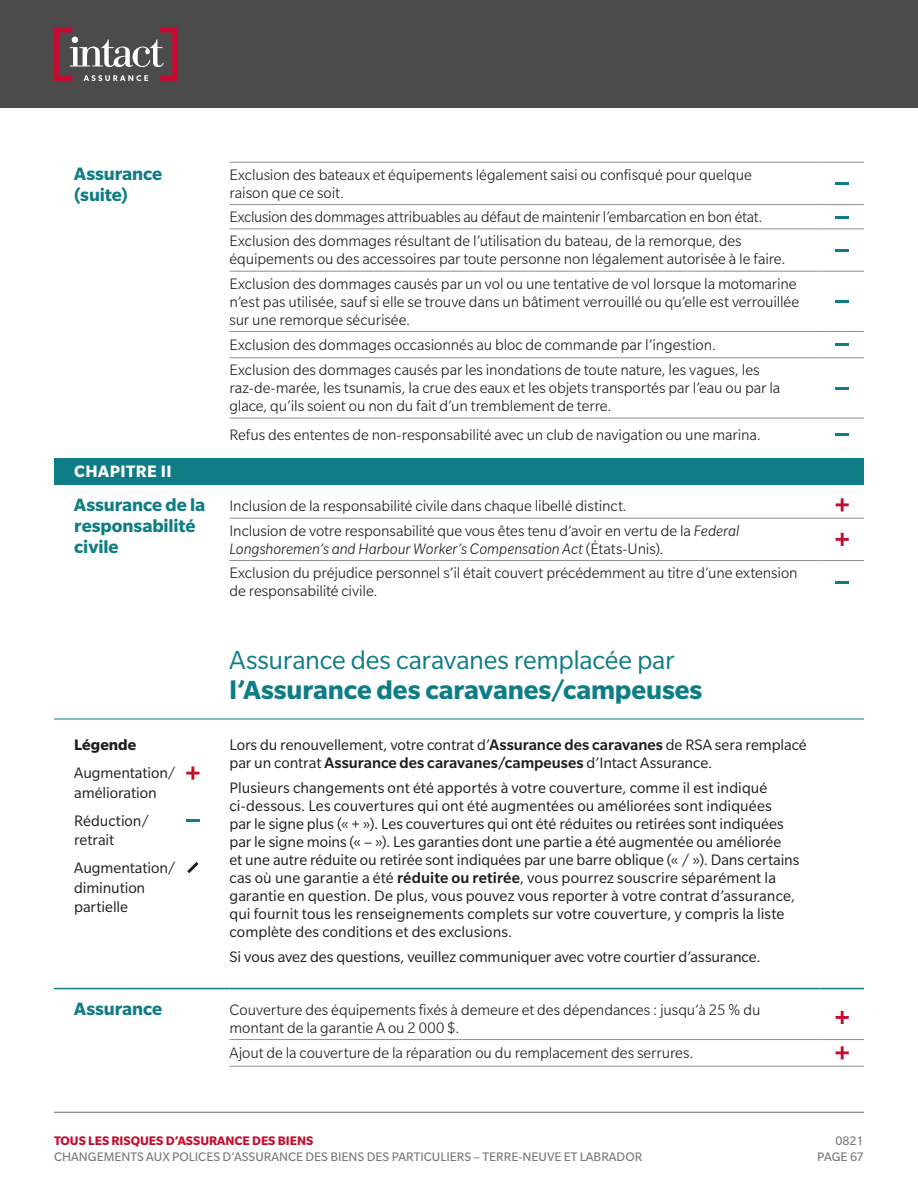
<style>
.page{position:relative;width:918px;height:1188px;background:#fff}
.page>*{position:absolute;margin:0;border:0;box-sizing:border-box;transform-origin:0 0}
.Display{font:28.5px/30px "Slate Std";letter-spacing:-.01em;color:#0f7d85}
.t1{font:700 19.5px/21px "Slate Std";letter-spacing:-.005em;color:#0f7d85}
.t2{font:700 18px "Slate Std";letter-spacing:.03em;color:#fff}
.Body__table{font:300 16.5px/18px "Slate Std";letter-spacing:-.005em;color:#1e1e1e}
.Body__Intro{font:16.5px/18px "Slate Std";color:#1e1e1e}
.Legend{font:16.5px/19.5px "Slate Std";letter-spacing:-.005em;color:#1e1e1e}
.Legend-2{font:700 16.5px "Slate Std";color:#1e1e1e}
.t3{font:13.5px/16.2px "Slate Std";color:#787878;text-align:right}
.t4{font:700 13.5px "Slate Std";color:#c60c30}
.s1{font-style:italic}
.s2{font-weight:700}
.s3{font-weight:500}
</style>
<div class="page">
<div style="left:0;top:0;width:918px;height:108px;background:#4b4b4b"></div>
<hr style="left:54px;top:1112px;width:810px;height:1px;background:#666">
<svg style="left:54px;top:27px;width:124px;height:54px"></svg>
<div style="left:54px;top:458px;width:810px;height:27px;background:#0f7d85"></div>
<hr style="left:820px;top:518px;width:44px;height:1px;background:#8f8f8f">
<hr style="left:820px;top:560px;width:44px;height:1px;background:#8f8f8f">
<hr style="left:820px;top:1039px;width:44px;height:1px;background:#8f8f8f">
<hr style="left:820px;top:1066px;width:44px;height:1px;background:#8f8f8f">
<hr style="left:54px;top:719px;width:176px;height:1px;background:#0f7d85">
<hr style="left:230px;top:719px;width:590px;height:1px;background:#0f7d85">
<hr style="left:820px;top:719px;width:44px;height:1px;background:#0f7d85">
<hr style="left:230px;top:162px;width:590px;height:1px;background:#8f8f8f">
<hr style="left:820px;top:162px;width:44px;height:1px;background:#8f8f8f">
<hr style="left:230px;top:204px;width:590px;height:1px;background:#8f8f8f">
<hr style="left:820px;top:204px;width:44px;height:1px;background:#8f8f8f">
<hr style="left:230px;top:229px;width:590px;height:1px;background:#8f8f8f">
<hr style="left:820px;top:229px;width:44px;height:1px;background:#8f8f8f">
<hr style="left:230px;top:271px;width:590px;height:1px;background:#8f8f8f">
<hr style="left:820px;top:271px;width:44px;height:1px;background:#8f8f8f">
<hr style="left:230px;top:331px;width:590px;height:1px;background:#8f8f8f">
<hr style="left:820px;top:331px;width:44px;height:1px;background:#8f8f8f">
<hr style="left:230px;top:357px;width:590px;height:1px;background:#8f8f8f">
<hr style="left:820px;top:357px;width:44px;height:1px;background:#8f8f8f">
<hr style="left:230px;top:418px;width:590px;height:1px;background:#8f8f8f">
<hr style="left:820px;top:418px;width:44px;height:1px;background:#8f8f8f">
<hr style="left:230px;top:518px;width:590px;height:1px;background:#8f8f8f">
<hr style="left:230px;top:560px;width:590px;height:1px;background:#8f8f8f">
<hr style="left:230px;top:1039px;width:590px;height:1px;background:#8f8f8f">
<hr style="left:230px;top:1066px;width:590px;height:1px;background:#8f8f8f">
<hr style="left:820px;top:988px;width:44px;height:1px;background:#0f7d85">
<hr style="left:54px;top:988px;width:176px;height:1px;background:#0f7d85">
<hr style="left:230px;top:988px;width:590px;height:1px;background:#0f7d85">
<svg style="left:836px;top:182px;width:13px;height:3px"></svg>
<svg style="left:836px;top:216px;width:13px;height:2px"></svg>
<svg style="left:836px;top:249px;width:13px;height:3px"></svg>
<svg style="left:836px;top:300px;width:13px;height:3px"></svg>
<svg style="left:836px;top:343px;width:13px;height:3px"></svg>
<svg style="left:836px;top:387px;width:13px;height:3px"></svg>
<svg style="left:836px;top:433px;width:13px;height:3px"></svg>
<svg style="left:836px;top:498px;width:13px;height:13px"></svg>
<svg style="left:836px;top:533px;width:13px;height:13px"></svg>
<svg style="left:836px;top:581px;width:13px;height:2px"></svg>
<svg style="left:187px;top:862px;width:12px;height:11px"></svg>
<svg style="left:186px;top:819px;width:13px;height:3px"></svg>
<svg style="left:186px;top:767px;width:13px;height:13px"></svg>
<svg style="left:836px;top:1011px;width:13px;height:13px"></svg>
<svg style="left:836px;top:1046px;width:13px;height:13px"></svg>
<h2 class="t1" style="left:74px;top:163px;width:90px">Assurance (suite)</h2>
<p class="Body__table" style="left:230px;top:166px;width:524px">Exclusion des bateaux et équipements légalement saisi ou confisqué pour quelque raison que ce soit.</p>
<p class="Body__table" style="left:230px;top:208px;width:534px">Exclusion des dommages attribuables au défaut de maintenir l’embarcation en bon état.</p>
<p class="Body__table" style="left:230px;top:232px;width:558px">Exclusion des dommages résultant de l’utilisation du bateau, de la remorque, des équipements ou des accessoires par toute personne non légalement autorisée à le faire.</p>
<p class="Body__table" style="left:230px;top:274px;width:571px">Exclusion des dommages causés par un vol ou une tentative de vol lorsque la motomarine n’est pas utilisée, sauf si elle se trouve dans un bâtiment verrouillé ou qu’elle est verrouillée sur une remorque sécurisée.</p>
<p class="Body__table" style="left:230px;top:336px;width:488px">Exclusion des dommages occasionnés au bloc de commande par l’ingestion.</p>
<p class="Body__table" style="left:230px;top:361px;width:552px">Exclusion des dommages causés par les inondations de toute nature, les vagues, les raz-de-marée, les tsunamis, la crue des eaux et les objets transportés par l’eau ou par la glace, qu’ils soient ou non du fait d’un tremblement de terre.</p>
<p class="Body__table" style="left:230px;top:426px;width:533px">Refus des ententes de non-responsabilité avec un club de navigation ou une marina.</p>
<h1 class="t2" style="left:74px;top:462px;width:99px">CHAPITRE II</h1>
<h2 class="t1" style="left:74px;top:494px;width:133px">Assurance de la responsabilité civile</h2>
<p class="Body__table" style="left:230px;top:497px;width:399px">Inclusion de la responsabilité civile dans chaque libellé distinct.</p>
<p class="Body__table" style="left:230px;top:521px;width:511px">Inclusion de votre responsabilité que vous êtes tenu d’avoir en vertu de la <span class="s1">Federal<br>Longshoremen’s and Harbour Worker’s Compensation Act</span> (États-Unis).</p>
<p class="Body__table" style="left:230px;top:564px;width:570px">Exclusion du préjudice personnel s’il était couvert précédemment au titre d’une extension de responsabilité civile.</p>
<p class="Legend-2" style="left:74px;top:736px;width:64px">Légende</p>
<p class="Legend" style="left:74px;top:763px;width:103px">Augmentation/ amélioration</p>
<p class="Legend" style="left:74px;top:811px;width:77px">Réduction/ retrait</p>
<p class="Legend" style="left:74px;top:858px;width:103px">Augmentation/ diminution partielle</p>
<p class="Display" style="left:230px;top:645px;width:474px">Assurance des caravanes remplacée par <span class="s2">l’Assurance des caravanes/campeuses</span></p>
<p class="Body__Intro" style="left:229px;top:736px;width:579px">Lors du renouvellement, votre contrat d’<span class="s3">Assurance des caravanes</span> de RSA sera remplacé par un contrat <span class="s3">Assurance des caravanes/campeuses</span> d’Intact Assurance.</p>
<p class="Body__Intro" style="left:229px;top:778px;width:571px">Plusieurs changements ont été apportés à votre couverture, comme il est indiqué ci-dessous. Les couvertures qui ont été augmentées ou améliorées sont indiquées<br>par le signe plus (« + »). Les couvertures qui ont été réduites ou retirées sont indiquées par le signe moins (« – »). Les garanties dont une partie a été augmentée ou améliorée<br>et une autre réduite ou retirée sont indiquées par une barre oblique (« / »). Dans certains cas où une garantie a été <span class="s3">réduite ou retirée</span>, vous pourrez souscrire séparément la garantie en question. De plus, vous pouvez vous reporter à votre contrat d’assurance, qui fournit tous les renseignements complets sur votre couverture, y compris la liste complète des conditions et des exclusions.</p>
<p class="Body__Intro" style="left:229px;top:947px;width:533px">Si vous avez des questions, veuillez communiquer avec votre courtier d’assurance.</p>
<h2 class="t1" style="left:74px;top:998px;width:90px">Assurance</h2>
<p class="Body__table" style="left:230px;top:1001px;width:533px">Couverture des équipements fixés à demeure et des dépendances : jusqu’à 25 % du montant de la garantie A ou 2 000 $.</p>
<p class="Body__table" style="left:230px;top:1044px;width:466px">Ajout de la couverture de la réparation ou du remplacement des serrures.</p>
<p class="t4" style="left:54px;top:1133px;width:261px">TOUS LES RISQUES D’ASSURANCE DES BIENS</p>
<p class="t3" style="left:54px;top:1149px;width:590px">CHANGEMENTS AUX POLICES D’ASSURANCE DES BIENS DES PARTICULIERS – TERRE-NEUVE ET LABRADOR</p>
<p class="t3" style="left:817px;top:1132px;width:48px">0821<br>PAGE 67</p>
</div>
